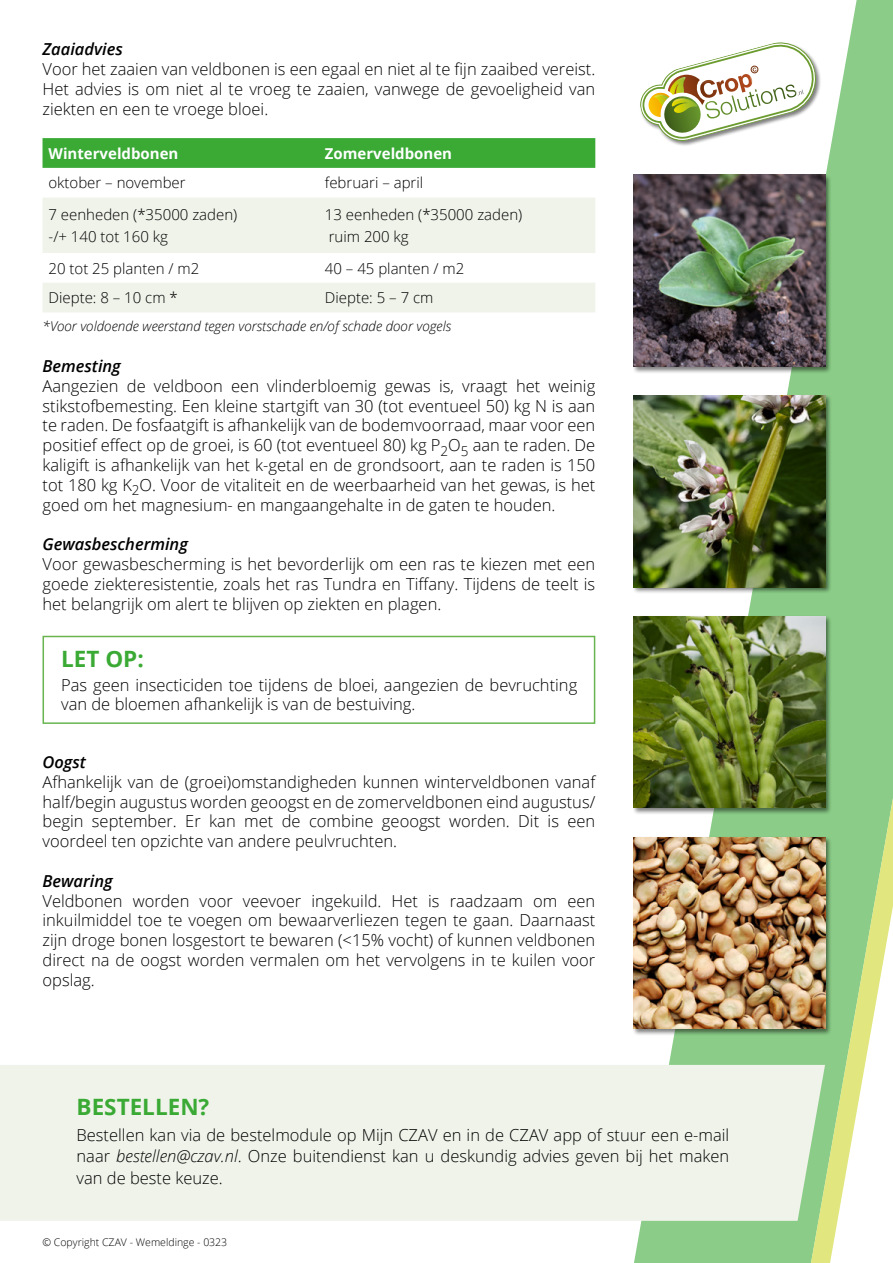
<style>
.page{position:relative;width:893px;height:1263px;background:#fff}
.page>*{position:absolute;margin:0;border:0;box-sizing:border-box;transform-origin:0 0}
.t1{font:700 22.5px "Open Sans";color:#3aaa35}
.t2{font:300 16.5px/19.8px "Open Sans";color:#000;text-align:justify}
.t3{font:italic 600 16.5px "Open Sans";color:#000}
.t4{font:300 15px/22.2px "Open Sans";color:#000}
.t5{font:700 15px "Open Sans";color:#fff}
.t6{font:italic 300 13.5px "Open Sans";color:#000}
.t7{font:300 10.5px "Open Sans";color:#000}
.s1{font-style:italic}
</style>
<div class="page">
<svg style="left:634px;top:374px;width:175px;height:889px;fill:#8bcd88"></svg>
<svg style="left:809px;top:0;width:84px;height:1263px;fill:#8bcd88"></svg>
<div style="left:0;top:1065px;width:825px;height:156px;background:#f0f3ea"></div>
<svg style="left:640px;top:35px;width:184px;height:115px"></svg>
<div style="left:633px;top:395px;width:199px;height:199px;background:#000;opacity:.5"></div>
<img style="left:634px;top:396px;width:191px;height:191px">
<div style="left:633px;top:615px;width:199px;height:200px;background:#000;opacity:.5"></div>
<img style="left:634px;top:616px;width:191px;height:192px">
<div style="left:633px;top:836px;width:199px;height:200px;background:#000;opacity:.5"></div>
<img style="left:634px;top:837px;width:191px;height:191px">
<div style="left:633px;top:174px;width:199px;height:200px;background:#000;opacity:.5"></div>
<img style="left:634px;top:175px;width:191px;height:191px">
<div style="left:43px;top:636px;width:552px;height:88px;border:2px solid #68b54f"></div>
<div style="left:43px;top:138px;width:552px;height:30px;background:#3aaa35"></div>
<svg style="left:43px;top:198px;width:552px;height:114px;fill:#f0f3ea"></svg>
<p class="t3" style="left:43px;top:38px;width:82px">Zaaiadvies</p>
<p class="t2" style="left:43px;top:59px;width:554px">Voor het zaaien van veldbonen is een egaal en niet al te fijn zaaibed vereist.<br>Het advies is om niet al te vroeg te zaaien, vanwege de gevoeligheid van ziekten en een te vroege bloei.</p>
<p class="t5" style="left:49px;top:143px;width:131px">Winterveldbonen</p>
<p class="t5" style="left:325px;top:143px;width:129px">Zomerveldbonen</p>
<p class="t4" style="left:49px;top:172px;width:139px">oktober – november</p>
<p class="t4" style="left:325px;top:172px;width:100px">februari – april</p>
<p class="t4" style="left:49px;top:203px;width:190px">7 eenheden (*35000 zaden) -/+ 140 tot 160 kg</p>
<p class="t4" style="left:325px;top:203px;width:199px">13 eenheden (*35000 zaden) ruim 200 kg</p>
<p class="t4" style="left:49px;top:257px;width:152px">20 tot 25 planten / m2</p>
<p class="t4" style="left:325px;top:257px;width:141px">40 – 45 planten / m2</p>
<p class="t4" style="left:49px;top:286px;width:131px">Diepte: 8 – 10 cm *</p>
<p class="t4" style="left:325px;top:286px;width:110px">Diepte: 5 – 7 cm</p>
<p class="t6" style="left:43px;top:317px;width:410px">*Voor voldoende weerstand tegen vorstschade en/of schade door vogels</p>
<p class="t3" style="left:43px;top:355px;width:80px">Bemesting</p>
<p class="t2" style="left:43px;top:375px;width:554px">Aangezien de veldboon een vlinderbloemig gewas is, vraagt het weinig stikstofbemesting. Een kleine startgift van 30 (tot eventueel 50) kg N is aan te raden. De fosfaatgift is afhankelijk van de bodemvoorraad, maar voor een positief effect op de groei, is 60 (tot eventueel 80) kg P<sub>2</sub>O<sub>5</sub> aan te raden. De kaligift is afhankelijk van het k-getal en de grondsoort, aan te raden is 150 tot 180 kg K<sub>2</sub>O. Voor de vitaliteit en de weerbaarheid van het gewas, is het goed om het magnesium- en mangaangehalte in de gaten te houden.</p>
<p class="t3" style="left:43px;top:533px;width:147px">Gewasbescherming</p>
<p class="t2" style="left:43px;top:554px;width:554px">Voor gewasbescherming is het bevorderlijk om een ras te kiezen met een goede ziekteresistentie, zoals het ras Tundra en Tiffany. Tijdens de teelt is het belangrijk om alert te blijven op ziekten en plagen.</p>
<h1 class="t1" style="left:61px;top:642px;width:84px">LET OP:</h1>
<p class="t2" style="left:61px;top:674px;width:518px">Pas geen insecticiden toe tijdens de bloei, aangezien de bevruchting van de bloemen afhankelijk is van de bestuiving.</p>
<p class="t3" style="left:43px;top:751px;width:45px">Oogst</p>
<p class="t2" style="left:43px;top:771px;width:554px">Afhankelijk van de (groei)omstandigheden kunnen winterveldbonen vanaf half/begin augustus worden geoogst en de zomerveldbonen eind augustus/ begin september. Er kan met de combine geoogst worden. Dit is een voordeel ten opzichte van andere peulvruchten.</p>
<p class="t3" style="left:43px;top:869px;width:72px">Bewaring</p>
<p class="t2" style="left:43px;top:890px;width:554px">Veldbonen worden voor veevoer ingekuild. Het is raadzaam om een inkuilmiddel toe te voegen om bewaarverliezen tegen te gaan. Daarnaast zijn droge bonen losgestort te bewaren (&lt;15% vocht) of kunnen veldbonen direct na de oogst worden vermalen om het vervolgens in te kuilen voor opslag.</p>
<h1 class="t1" style="left:77px;top:1091px;width:134px">BESTELLEN?</h1>
<p class="t2" style="left:77px;top:1123px;width:654px;line-height:21.8px">Bestellen kan via de bestelmodule op Mijn CZAV en in de CZAV app of stuur een e-mail naar <span class="s1">bestellen@czav.nl</span>. Onze buitendienst kan u deskundig advies geven bij het maken van de beste keuze.</p>
<p class="t7" style="left:43px;top:1235px;width:186px">© Copyright CZAV - Wemeldinge - 0323</p>
</div>
